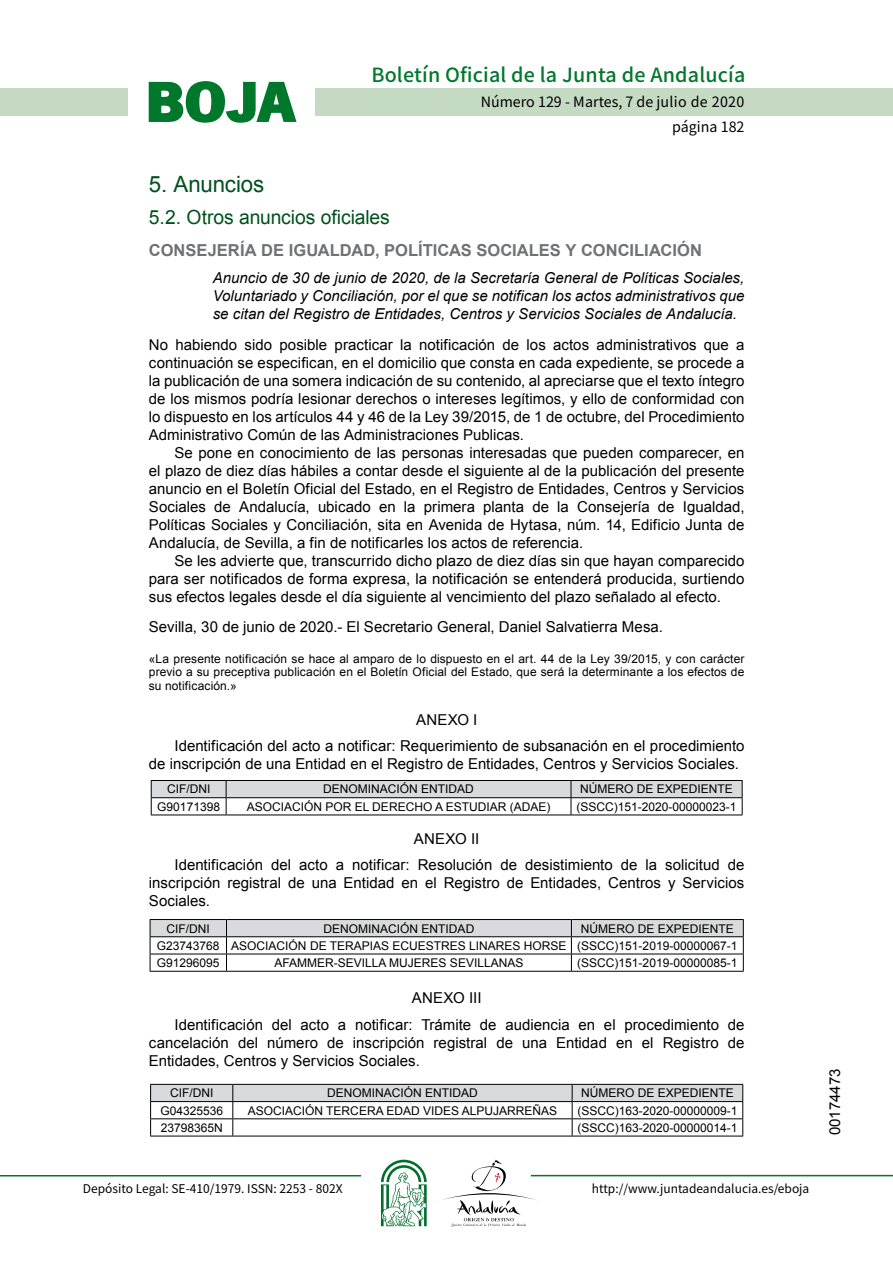
<style>
.page{position:relative;width:893px;height:1263px;background:#fff}
.page>*{position:absolute;margin:0;border:0;box-sizing:border-box;transform-origin:0 0}
.t1{font:700 57.75px "News Got T";color:#00782c;scale:1.14 1}
.t2{font:22.5px "Arial";letter-spacing:-.005em;color:#00501f}
.t3{font:500 19.5px "Noto Sans HK";letter-spacing:.01em;color:#00782c}
.t4{font:19.5px "Arial";letter-spacing:-.005em;color:#00501f}
.t5{font:700 16.5px "Arial";color:#707173}
.t6{font:15px/18px "Arial";color:#000}
.t7{font:italic 15px/18px "Arial";color:#000;text-align:justify}
.t8{font:14.25px/24.5px "Noto Sans HK";color:#000;text-align:right}
.t9{font:12px/13.5px "Arial";color:#000;text-align:justify}
.t10{font:12px "Noto Sans HK";color:#000}
</style>
<div class="page">
<div style="left:315px;top:88px;width:577px;height:28px;background:#c5dac3"></div>
<div style="left:0;top:88px;width:128px;height:28px;background:#c5dac3"></div>
<hr style="left:0;top:1175px;width:361px;height:2px;background:#00782c">
<hr style="left:531px;top:1175px;width:361px;height:1px;background:#00782c">
<svg style="left:148px;top:81px;width:149px;height:42px"></svg>
<svg style="left:442px;top:1160px;width:100px;height:67px"></svg>
<svg style="left:381px;top:1160px;width:45px;height:66px"></svg>
<svg style="left:151px;top:780px;width:591px;height:35px"></svg>
<hr style="left:151px;top:815px;width:75px;height:1px;background:#000">
<hr style="left:226px;top:815px;width:345px;height:1px;background:#000">
<hr style="left:571px;top:815px;width:171px;height:1px;background:#000">
<hr style="left:150px;top:919px;width:76px;height:1px;background:#000">
<hr style="left:226px;top:919px;width:345px;height:1px;background:#000">
<hr style="left:571px;top:919px;width:172px;height:1px;background:#000">
<svg style="left:150px;top:920px;width:594px;height:51px"></svg>
<hr style="left:150px;top:971px;width:76px;height:1px;background:#000">
<hr style="left:226px;top:971px;width:345px;height:1px;background:#000">
<hr style="left:571px;top:971px;width:172px;height:1px;background:#000">
<svg style="left:150px;top:1084px;width:593px;height:52px"></svg>
<hr style="left:150px;top:1136px;width:83px;height:1px;background:#000">
<hr style="left:233px;top:1136px;width:339px;height:1px;background:#000">
<hr style="left:572px;top:1136px;width:171px;height:1px;background:#000">
<h1 class="t1" style="left:145px;top:68px;width:133px">BOJA</h1>
<h3 class="t3" style="left:371px;top:64px;width:375px">Boletín Oficial de la Junta de Andalucía</h3>
<p class="t8" style="left:481px;top:90px;width:265px">Número 129 - Martes, 7 de julio de 2020 página 182</p>
<h2 class="t2" style="left:149px;top:169px;width:117px">5. Anuncios</h2>
<h3 class="t4" style="left:149px;top:205px;width:242px">5.2. Otros anuncios oficiales</h3>
<p class="t5" style="left:149px;top:240px;width:554px">CONSEJERÍA DE IGUALDAD, POLÍTICAS SOCIALES Y CONCI LIACIÓN</p>
<p class="t7" style="left:213px;top:269px;width:533px">Anuncio de 30 de junio de 2020, de la Secretaría General de Políticas Sociales, Voluntariado y Conciliación, por el que se notifican los actos administrativos que se citan del Registro de Entidades, Centros y Servicios Sociales de Andalucía.</p>
<p class="t6" style="left:149px;top:336px;width:597px;text-align:justify">No habiendo sido posible practicar la notificación de los actos administrativos que a continuación se especifican, en el domicilio que consta en cada expediente, se procede a la publicación de una somera indicación de su contenido, al apreciarse que el texto íntegro de los mismos podría lesionar derechos o intereses legítimos, y ello de conformidad con lo dispuesto en los artículos 44 y 46 de la Ley 39/2015, de 1 de octubre, del Procedimiento Administrativo Común de las Administraciones Publicas.</p>
<p class="t6" style="left:149px;top:444px;width:597px;text-align:justify;text-indent:26px">Se pone en conocimiento de las personas interesadas que pueden comparecer, en el plazo de diez días hábiles a contar desde el siguiente al de la publicación del presente anuncio en el Boletín Oficial del Estado, en el Registro de Entidades, Centros y Servicios Sociales de Andalucía, ubicado en la primera planta de la Consejería de Igualdad, Políticas Sociales y Conciliación, sita en Avenida de Hytasa, núm. 14, Edificio Junta de Andalucía, de Sevilla, a fin de notificarles los actos de referencia.</p>
<p class="t6" style="left:149px;top:552px;width:597px;text-align:justify;text-indent:26px">Se les advierte que, transcurrido dicho plazo de diez días sin que hayan comparecido para ser notificados de forma expresa, la notificación se entenderá producida, surtiendo sus efectos legales desde el día siguiente al vencimiento del plazo señalado al efecto.</p>
<p class="t6" style="left:149px;top:618px;width:515px">Sevilla, 30 de junio de 2020.- El Secretario General, Daniel Salvatierra Mesa.</p>
<p class="t9" style="left:149px;top:652px;width:597px">«La presente notificación se hace al amparo de lo dispuesto en el art. 44 de la Ley 39/2015, y con carácter previo a su preceptiva publicación en el Boletín Oficial del Estado, que será la determinante a los efectos de su notificación.»</p>
<p class="t6" style="left:174px;top:707px;width:571px;line-height:26.5px;text-indent:241px">ANEXO I<br>Identificación del acto a notificar: Requerimiento de subsanación en el procedimiento</p>
<p class="t6" style="left:149px;top:755px;width:591px">de inscripción de una Entidad en el Registro de Entidades, Centros y Servicios Sociales.</p>
<p class="t9" style="left:167px;top:783px;width:45px">CIF/DNI</p>
<p class="t9" style="left:323px;top:783px;width:152px">DENOMINACIÓN ENTIDAD</p>
<p class="t9" style="left:580px;top:783px;width:154px">NÚMERO DE EXPEDIENTE</p>
<p class="t9" style="left:157px;top:800px;width:64px">G90171398</p>
<p class="t9" style="left:247px;top:800px;width:305px">ASOCIACIÓN POR EL DERECHO A ESTUDIAR (ADAE)</p>
<p class="t9" style="left:576px;top:800px;width:162px">(SSCC)151-2020-00000023-1</p>
<p class="t6" style="left:174px;top:826px;width:571px;line-height:26.5px;text-indent:239px">ANEXO II<br>Identificación del acto a notificar: Resolución de desistimiento de la solicitud de</p>
<p class="t6" style="left:149px;top:874px;width:597px">inscripción registral de una Entidad en el Registro de Entidades, Centros y Servicios<br>Sociales.</p>
<p class="t9" style="left:167px;top:922px;width:45px">CIF/DNI</p>
<p class="t9" style="left:323px;top:922px;width:152px">DENOMINACIÓN ENTIDAD</p>
<p class="t9" style="left:157px;top:920px;width:582px;line-height:17.2px;text-align:left;text-indent:424px">NÚMERO DE EXPEDIENTE<br>G23743768 ASOCIACIÓN DE TERAPIAS ECUESTRES LINARES HORSE (SSCC)151-2019-00000067-1<br>G91296095</p>
<p class="t9" style="left:274px;top:956px;width:250px">AFAMMER-SEVILLA MUJERES SEVILLANAS</p>
<p class="t9" style="left:577px;top:956px;width:162px">(SSCC)151-2019-00000085-1</p>
<p class="t6" style="left:174px;top:985px;width:571px;line-height:26.5px;text-indent:237px">ANEXO III<br>Identificación del acto a notificar: Trámite de audiencia en el procedimiento de</p>
<p class="t6" style="left:149px;top:1034px;width:597px">cancelación del número de inscripción registral de una Entidad en el Registro de<br>Entidades, Centros y Servicios Sociales.</p>
<p class="t9" style="left:170px;top:1087px;width:45px">CIF/DNI</p>
<p class="t9" style="left:327px;top:1087px;width:152px">DENOMINACIÓN ENTIDAD</p>
<p class="t9" style="left:581px;top:1087px;width:154px">NÚMERO DE EXPEDIENTE</p>
<p class="t9" style="left:160px;top:1104px;width:64px">G04325536</p>
<p class="t9" style="left:248px;top:1104px;width:311px">ASOCIACIÓN TERCERA EDAD VIDES ALPUJARREÑAS</p>
<p class="t9" style="left:577px;top:1104px;width:162px">(SSCC)163-2020-00000009-1</p>
<p class="t9" style="left:161px;top:1121px;width:64px">23798365N</p>
<p class="t9" style="left:577px;top:1121px;width:162px">(SSCC)163-2020-00000014-1</p>
<p class="t10" style="left:83px;top:1181px;width:261px">Depósito Legal: SE-410/1979. ISSN: 2253 - 802X</p>
<p class="t10" style="left:592px;top:1181px;width:219px">http://www.juntadeandalucia.es/eboja</p>
<p class="t6" style="left:826px;top:1135px;width:68px;rotate:-90deg">00174473</p>
</div>
